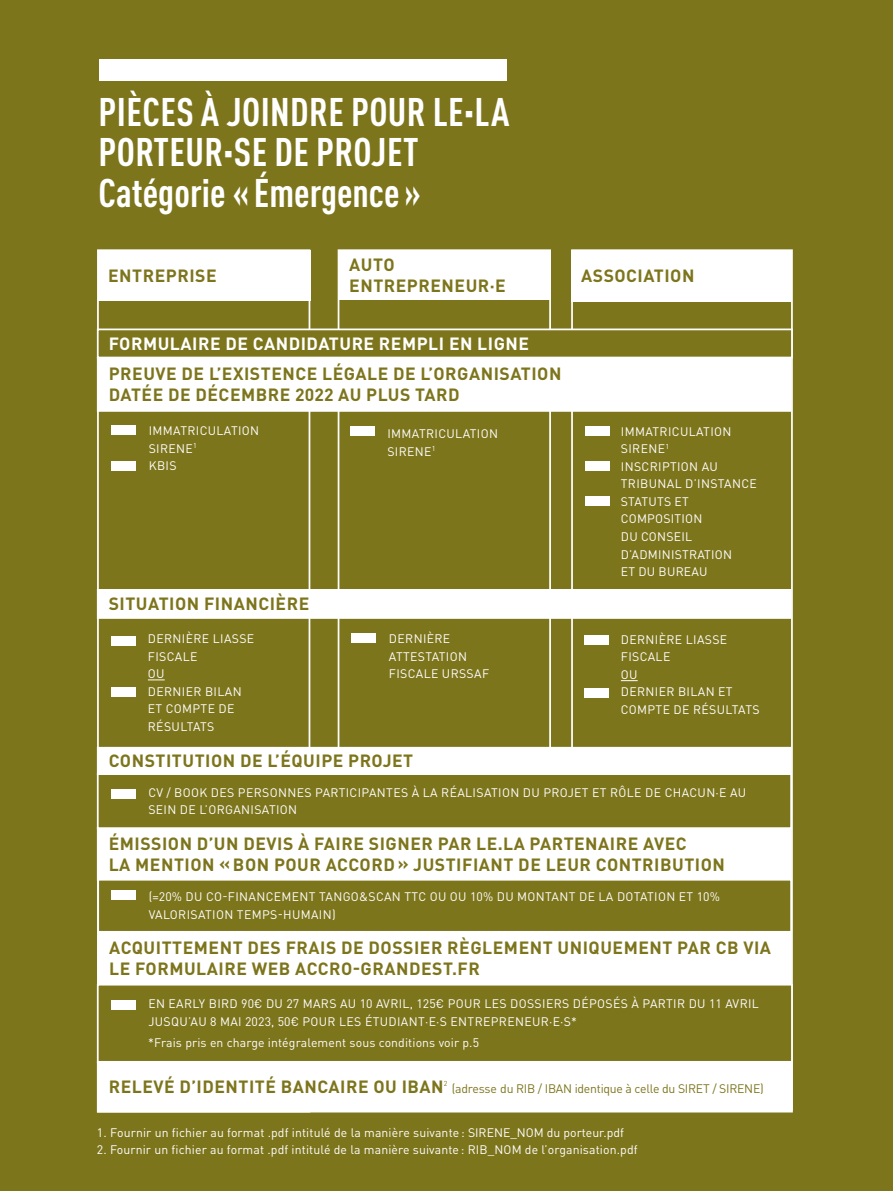
<style>
.page{position:relative;width:893px;height:1191px;background:#7d751c}
.page>*{position:absolute;margin:0;border:0;box-sizing:border-box;transform-origin:0 0}
.t1{font:700 condensed 39.38px/39.4px "DIN Pro";letter-spacing:.01em;color:#fff}
.t2{font:700 17.5px/21px "DIN Pro";letter-spacing:.03em;color:#7d751c}
.t3{font:700 17.5px "DIN Pro";letter-spacing:.03em;color:#fff}
.t4{font:12.25px/17.5px "DIN Pro";letter-spacing:.03em;color:#fff}
.t5{font:12.25px "DIN Pro";letter-spacing:.01em;color:#fff}
.t6{font:12.25px "DIN Pro";letter-spacing:-.02em;color:#7d751c}
.t7{font:7.17px "DIN Pro";color:#7d751c}
</style>
<div class="page">
<div style="left:339px;top:250px;width:212px;height:50px;background:#fff"></div>
<div style="left:98px;top:250px;width:213px;height:51px;background:#fff"></div>
<div style="left:98px;top:357px;width:693px;height:54px;background:#fff"></div>
<div style="left:97px;top:357px;width:695px;height:55px;border:2px solid #fff"></div>
<div style="left:98px;top:747px;width:693px;height:27px;background:#fff"></div>
<div style="left:98px;top:590px;width:693px;height:28px;background:#fff"></div>
<div style="left:97px;top:589px;width:695px;height:30px;border:2px solid #fff"></div>
<div style="left:98px;top:828px;width:693px;height:51px;background:#fff"></div>
<div style="left:98px;top:931px;width:693px;height:53px;background:#fff"></div>
<div style="left:98px;top:1062px;width:694px;height:49px;background:#fff"></div>
<div style="left:97px;top:1061px;width:696px;height:51px;border:2px solid #fff"></div>
<div style="left:97px;top:773px;width:695px;height:56px;border:2px solid #fff"></div>
<div style="left:97px;top:879px;width:695px;height:53px;border:2px solid #fff"></div>
<div style="left:97px;top:983px;width:696px;height:79px;border:2px solid #fff"></div>
<svg style="left:148px;top:679px;width:17px;height:1px"></svg>
<div style="left:97px;top:328px;width:696px;height:30px;border:2px solid #fff"></div>
<div style="left:111px;top:461px;width:25px;height:10px;background:#fff"></div>
<div style="left:111px;top:635px;width:25px;height:10px;background:#fff"></div>
<div style="left:352px;top:633px;width:24px;height:10px;background:#fff"></div>
<div style="left:111px;top:687px;width:25px;height:10px;background:#fff"></div>
<div style="left:111px;top:788px;width:25px;height:10px;background:#fff"></div>
<div style="left:111px;top:890px;width:25px;height:10px;background:#fff"></div>
<div style="left:111px;top:999px;width:25px;height:10px;background:#fff"></div>
<div style="left:111px;top:425px;width:25px;height:10px;background:#fff"></div>
<div style="left:350px;top:426px;width:24px;height:10px;background:#fff"></div>
<div style="left:571px;top:250px;width:221px;height:51px;background:#fff"></div>
<svg style="left:621px;top:680px;width:17px;height:1px"></svg>
<div style="left:585px;top:426px;width:24px;height:9px;background:#fff"></div>
<div style="left:585px;top:461px;width:24px;height:10px;background:#fff"></div>
<div style="left:585px;top:496px;width:24px;height:10px;background:#fff"></div>
<div style="left:99px;top:59px;width:408px;height:21px;background:#fff"></div>
<div style="left:585px;top:635px;width:24px;height:10px;background:#fff"></div>
<div style="left:585px;top:688px;width:24px;height:10px;background:#fff"></div>
<h1 class="t1" style="left:99px;top:89px;width:412px">PIÈCES À JOINDRE POUR LE·LA<br>PORTEUR·SE DE PROJET</h1>
<h1 class="t1" style="left:99px;top:170px;width:324px">Catégorie « Émergence »</h1>
<h2 class="t2" style="left:108px;top:263px;width:110px">ENTREPRISE</h2>
<h2 class="t2" style="left:349px;top:252px;width:158px">AUTO<br>ENTREPRENEUR·E</h2>
<h2 class="t3" style="left:109px;top:329px;width:422px">FORMULAIRE DE CANDIDATURE REMPLI EN LIGNE</h2>
<h2 class="t2" style="left:109px;top:361px;width:454px">PREUVE DE L’EXISTENCE LÉGALE DE L’ORGANISATION<br>DATÉE DE DÉCEMBRE 2022 AU PLUS TARD</h2>
<p class="t4" style="left:149px;top:420px;width:112px">IMMATRICULATION<br>SIRENE<sup>1<br></sup>KBIS</p>
<p class="t4" style="left:387px;top:423px;width:112px">IMMATRICULATION<br>SIRENE<sup>1</sup></p>
<h2 class="t2" style="left:109px;top:591px;width:202px">SITUATION FINANCIÈRE</h2>
<p class="t4" style="left:148px;top:629px;width:108px">DERNIÈRE LIASSE<br>FISCALE<br>OU<br>DERNIER BILAN<br>ET COMPTE DE<br>RÉSULTATS</p>
<p class="t4" style="left:389px;top:629px;width:102px">DERNIÈRE<br>ATTESTATION<br>FISCALE URSSAF</p>
<h2 class="t2" style="left:109px;top:748px;width:306px">CONSTITUTION DE L’ÉQUIPE PROJET</h2>
<h2 class="t2" style="left:581px;top:263px;width:115px">ASSOCIATION</h2>
<p class="t4" style="left:621px;top:421px;width:138px">IMMATRICULATION<br>SIRENE<sup>1<br></sup>INSCRIPTION AU<br>TRIBUNAL D’INSTANCE<br>STATUTS ET<br>COMPOSITION<br>DU CONSEIL<br>D’ADMINISTRATION<br>ET DU BUREAU</p>
<p class="t4" style="left:621px;top:629px;width:140px">DERNIÈRE LIASSE<br>FISCALE<br>OU<br>DERNIER BILAN ET<br>COMPTE DE RÉSULTATS</p>
<p class="t4" style="left:148px;top:782px;width:599px">CV / BOOK DES PERSONNES PARTICIPANTES À LA RÉALISATION DU PROJET ET RÔLE DE CHACUN·E AU<br>SEIN DE L’ORGANISATION</p>
<h2 class="t2" style="left:109px;top:830px;width:618px">ÉMISSION D’UN DEVIS À FAIRE SIGNER PAR LE.LA PARTENAIRE AVEC<br>LA MENTION «BON POUR ACCORD» JUSTIFIANT DE LEUR CONTRIBUTION</h2>
<p class="t4" style="left:149px;top:887px;width:573px">(=20% DU CO-FINANCEMENT TANGO&amp;SCAN TTC OU OU 10% DU MONTANT DE LA DOTATION ET 10%<br>VALORISATION TEMPS-HUMAIN)</p>
<h2 class="t2" style="left:109px;top:935px;width:663px">ACQUITTEMENT DES FRAIS DE DOSSIER RÈGLEMENT UNIQUEMENT PAR CB VIA<br>LE FORMULAIRE WEB ACCRO-GRANDEST.FR</h2>
<p class="t4" style="left:148px;top:994px;width:612px">EN EARLY BIRD 90€ DU 27 MARS AU 10 AVRIL, 125€ POUR LES DOSSIERS DÉPOSÉS À PARTIR DU 11 AVRIL<br>JUSQU’AU 8 MAI 2023, 50€ POUR LES ÉTUDIANT·E·S ENTREPRENEUR·E·S*</p>
<p class="t5" style="left:148px;top:1032px;width:332px">*Frais pris en charge intégralement sous conditions voir p.5</p>
<h2 class="t2" style="left:109px;top:1074px;width:336px">RELEVÉ D’IDENTITÉ BANCAIRE OU IBAN</h2>
<p class="t7" style="left:444px;top:1077px;width:5px">2</p>
<p class="t6" style="left:452px;top:1079px;width:313px">(adresse du RIB / IBAN identique à celle du SIRET / SIRENE)</p>
<p class="t5" style="left:97px;top:1122px;width:528px">1. Fournir un fichier au format .pdf intitulé de la manière suivante : SIRENE_NOM du porteur.pdf</p>
<p class="t5" style="left:97px;top:1140px;width:542px">2. Fournir un fichier au format .pdf intitulé de la manière suivante : RIB_NOM de l’organisation.pdf</p>
</div>
